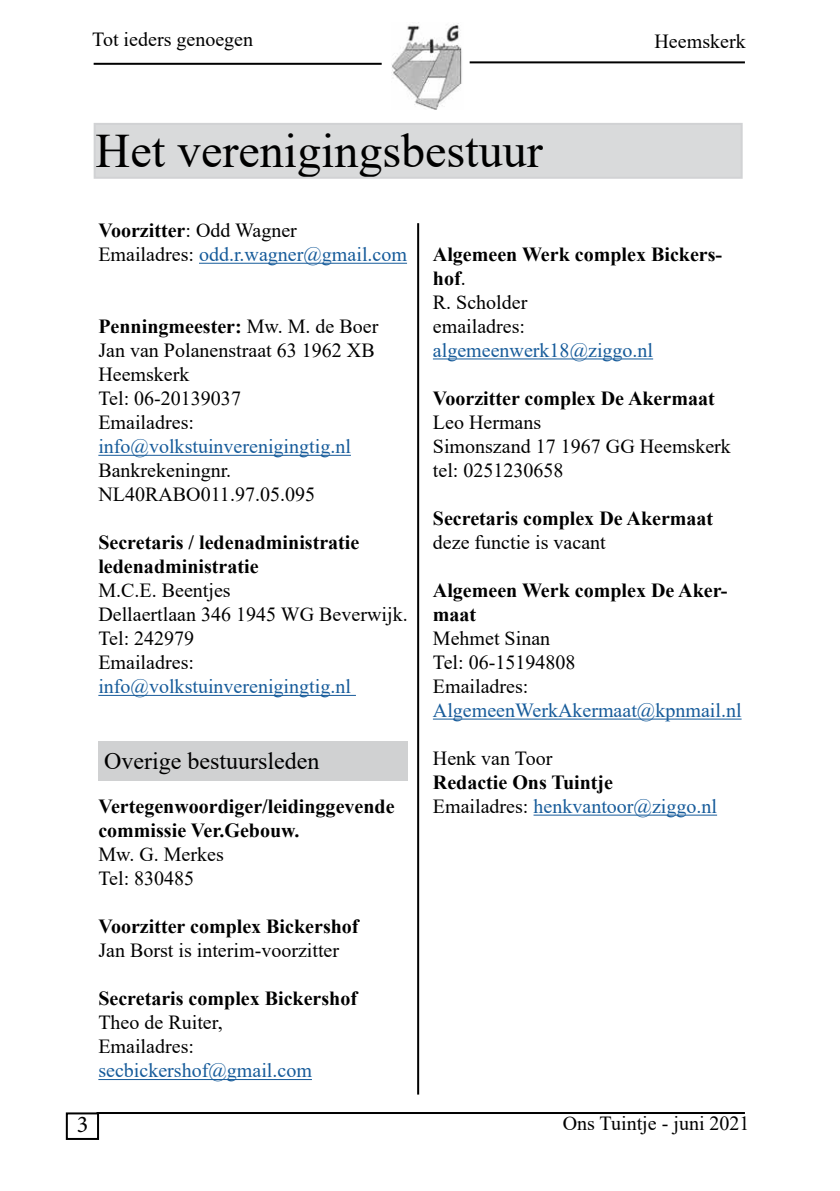
<style>
.page{position:relative;width:840px;height:1191px;background:#fff}
.page>*{position:absolute;margin:0;border:0;box-sizing:border-box;transform-origin:0 0}
.t1{font:48px "Times New Roman";color:#000}
.t2{font:24px "Times New Roman";color:#000}
.t3{font:24px "Minion Pro";color:#000}
.t4{font:20px/24px "Times New Roman";color:#000}
.t5{font:700 20px/24px "Times New Roman";color:#000}
.t6{font:20px/24px "Times New Roman";color:#165b9a}
.s1{font-weight:700;color:#000}
.s2{color:#000}
.s3{font-weight:700}
.s4{font-weight:400}
</style>
<div class="page">
<hr style="left:94px;top:63px;width:287px;height:2px;background:#000">
<hr style="left:469px;top:61px;width:275px;height:2px;background:#000">
<hr style="left:96px;top:1112px;width:648px;height:2px;background:#000">
<div style="left:66px;top:1112px;width:33px;height:28px;border:2px solid #000"></div>
<img style="left:391px;top:23px;width:71px;height:86px">
<div style="left:95px;top:124px;width:646px;height:54px;background:#d9dadb"></div>
<div style="left:94px;top:123px;width:648px;height:56px;border:2px solid #d1d2d4"></div>
<hr style="left:199px;top:263px;width:208px;height:1px;background:#165b9a">
<hr style="left:98px;top:455px;width:253px;height:1px;background:#165b9a">
<hr style="left:98px;top:695px;width:258px;height:1px;background:#165b9a">
<hr style="left:98px;top:1079px;width:214px;height:1px;background:#165b9a">
<div style="left:98px;top:741px;width:309px;height:40px;background:#d0d1d2"></div>
<hr style="left:432px;top:358px;width:220px;height:1px;background:#165b9a">
<hr style="left:432px;top:718px;width:309px;height:1px;background:#165b9a">
<hr style="left:533px;top:814px;width:183px;height:1px;background:#165b9a">
<hr style="left:417px;top:223px;width:2px;height:871px;background:#000">
<p class="t4" style="left:92px;top:27px;width:162px">Tot ieders genoegen</p>
<p class="t4" style="left:654px;top:29px;width:93px">Heemskerk</p>
<h1 class="t1" style="left:96px;top:117px;width:448px">Het verenigingsbestuur</h1>
<p class="t6" style="left:98px;top:218px;width:310px"><span class="s1">Voorzitter</span><span class="s2">: Odd Wagner<br>Emailadres:</span> odd.r.wagner@gmail.com</p>
<p class="t4" style="left:98px;top:314px;width:281px"><span class="s3">Penningmeester:</span> Mw. M. de Boer<br>Jan van Polanenstraat 63 1962 XB<br>Heemskerk<br>Tel: 06-20139037<br>Emailadres:</p>
<p class="t6" style="left:98px;top:434px;width:254px">info@volkstuinverenigingtig.nl</p>
<p class="t4" style="left:98px;top:458px;width:218px">Bankrekeningnr.<br>NL40RABO011.97.05.095</p>
<p class="t5" style="left:98px;top:530px;width:262px">Secretaris / ledenadministratie ledenadministratie</p>
<p class="t4" style="left:98px;top:578px;width:310px">M.C.E. Beentjes<br>Dellaertlaan 346 1945 WG Beverwijk.<br>Tel: 242979<br>Emailadres:</p>
<p class="t6" style="left:98px;top:674px;width:254px">info@volkstuinverenigingtig.nl</p>
<p class="t2" style="left:104px;top:744px;width:217px">Overige bestuursleden</p>
<p class="t5" style="left:98px;top:794px;width:297px">Vertegenwoordiger/leidinggevende commissie Ver.Gebouw.</p>
<p class="t4" style="left:98px;top:842px;width:127px">Mw. G. Merkes<br>Tel: 830485</p>
<p class="t5" style="left:98px;top:914px;width:261px">Voorzitter complex Bickershof</p>
<p class="t4" style="left:98px;top:938px;width:242px">Jan Borst is interim-voorzitter</p>
<p class="t5" style="left:98px;top:986px;width:260px">Secretaris complex Bickershof</p>
<p class="t4" style="left:98px;top:1010px;width:126px">Theo de Ruiter,<br>Emailadres:</p>
<p class="t6" style="left:98px;top:1058px;width:215px">secbickershof@gmail.com</p>
<p class="t5" style="left:432px;top:241px;width:291px">Algemeen Werk complex Bickers&shy;hof<span class="s4">.<br>R. Scholder<br>emailadres:</span></p>
<p class="t6" style="left:432px;top:337px;width:222px">algemeenwerk18@ziggo.nl</p>
<p class="t5" style="left:432px;top:385px;width:283px">Voorzitter complex De Akermaat</p>
<p class="t4" style="left:432px;top:409px;width:299px">Leo Hermans<br>Simonszand 17 1967 GG Heemskerk tel: 0251230658</p>
<p class="t5" style="left:432px;top:505px;width:282px">Secretaris complex De Akermaat</p>
<p class="t4" style="left:432px;top:529px;width:174px">deze functie is vacant</p>
<p class="t5" style="left:432px;top:577px;width:296px">Algemeen Werk complex De Aker&shy;maat</p>
<p class="t4" style="left:432px;top:625px;width:144px">Mehmet Sinan<br>Tel: 06-15194808<br>Emailadres:</p>
<p class="t6" style="left:432px;top:697px;width:310px">AlgemeenWerkAkermaat@kpnmail.nl</p>
<p class="t4" style="left:432px;top:745px;width:121px">Henk van Toor</p>
<p class="t6" style="left:432px;top:769px;width:285px"><span class="s1">Redactie Ons Tuintje<br></span><span class="s2">Emailadres:</span> henkvantoor@ziggo.nl</p>
<p class="t3" style="left:77px;top:1108px;width:13px">3</p>
<p class="t4" style="left:562px;top:1110px;width:188px">Ons Tuintje - juni 2021</p>
</div>
